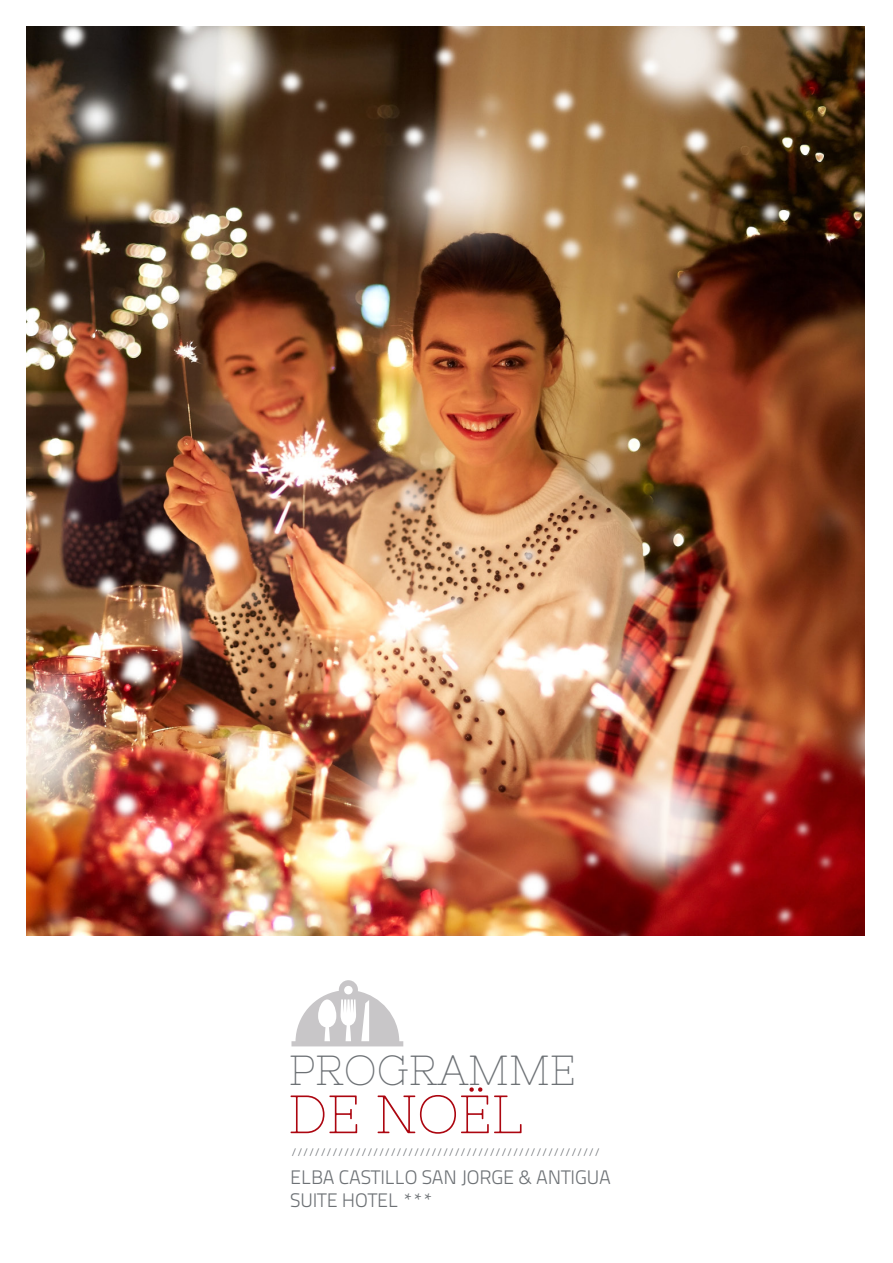
<style>
.page{position:relative;width:893px;height:1263px;background:#fff}
.page>*{position:absolute;margin:0;border:0;box-sizing:border-box;transform-origin:0 0}
.t1{font:53.85px "Nixie One";letter-spacing:-.01em;color:#ac0610}
.t2{font:42px "Nixie One";color:#6d7175}
.t3{font:19.5px/23.4px "Titillium Text 25 L 250 wt";letter-spacing:-.01em;color:#6d7175}
.t4{font:10.95px "Titillium Text 25 L 250 wt";color:#6d7175}
</style>
<div class="page">
<img style="left:27px;top:27px;width:838px;height:909px">
<svg style="left:291px;top:980px;width:112px;height:66px"></svg>
<p class="t2" style="left:289px;top:1047px;width:288px">PROGRAMME</p>
<p class="t1" style="left:288px;top:1084px;width:236px">DE NOËL</p>
<p class="t4" style="left:291px;top:1144px;width:310px">/////////////////////////////////////////////////////</p>
<p class="t3" style="left:290px;top:1164px;width:322px">ELBA CASTILLO SAN JORGE &amp; ANTIGUA<br>SUITE HOTEL ***</p>
</div>
